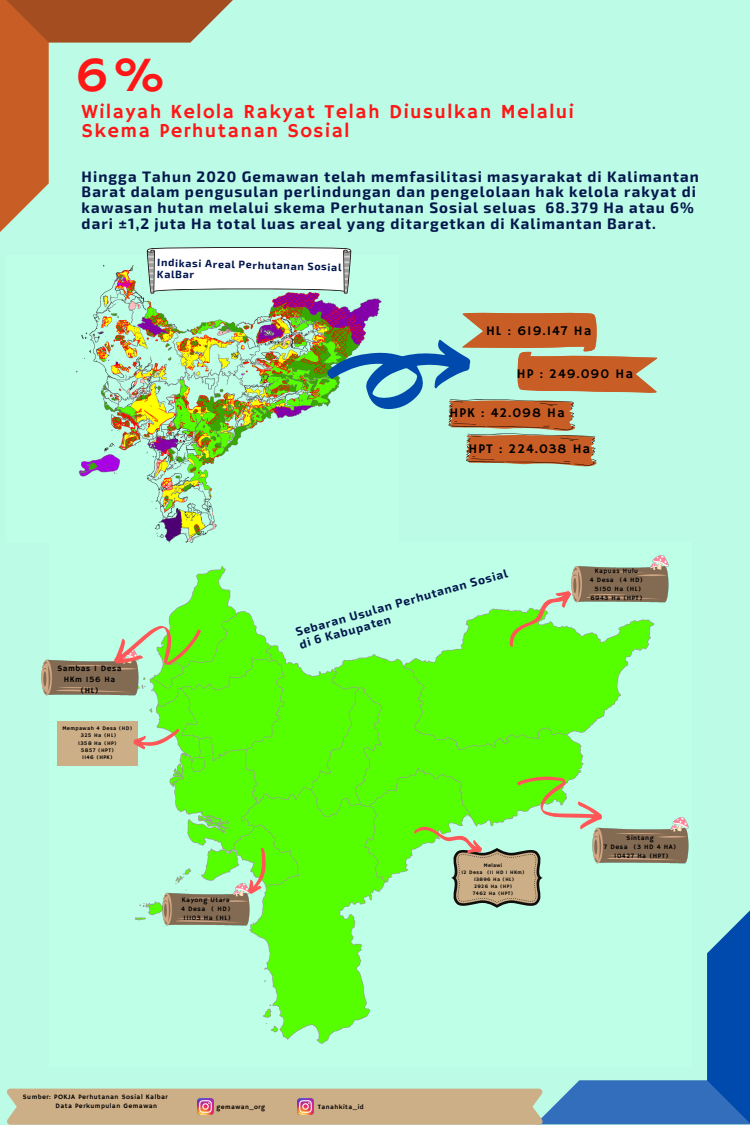
<style>
.page{position:relative;width:750px;height:1125px;background:#bcfbe5}
.page>*{position:absolute;margin:0;border:0;box-sizing:border-box;transform-origin:0 0}
.t1{font:50px "Hammersmith One";color:#ff1616}
.t2{font:19.88px/18.6px "Hammersmith One";letter-spacing:.07em;color:#ff1616}
.t3{font:700 15.12px/16px "Exo 2";letter-spacing:.07em;color:#03174d}
.t4{font:13.38px "Hammersmith One";letter-spacing:.07em;color:#000}
.t5{font:700 11.88px/12.8px "Exo 2";color:#03174d}
.t6{font:700 10.62px/12.1px "Exo 2";color:#03174d}
.t7{font:8.25px "Hammersmith One";letter-spacing:.07em;color:#000}
.t8{font:6.75px "Hammersmith One";letter-spacing:.07em;color:#000}
.t9{font:6.62px "Hammersmith One";letter-spacing:.07em;color:#000}
.t10{font:5.5px "Hammersmith One";letter-spacing:.07em;color:#000}
.t11{font:5.25px "Hammersmith One";letter-spacing:.07em;color:#000}
</style>
<div class="page">
<img style="left:135px;top:564px;width:534px;height:480px">
<img style="left:76px;top:265px;width:306px;height:278px">
<svg style="left:327px;top:313px;width:331px;height:153px"></svg>
<svg style="left:147px;top:247px;width:204px;height:47px"></svg>
<img style="left:41px;top:659px;width:97px;height:38px">
<svg style="left:114px;top:622px;width:87px;height:48px"></svg>
<div style="left:57px;top:721px;width:81px;height:45px;background:#ccae87"></div>
<svg style="left:133px;top:725px;width:49px;height:27px"></svg>
<svg style="left:0;top:43px;width:49px;height:189px;fill:#c95d26"></svg>
<svg style="left:0;top:0;width:233px;height:43px"></svg>
<svg style="left:535px;top:909px;width:215px;height:171px"></svg>
<svg style="left:413px;top:755px;width:191px;height:154px"></svg>
<img style="left:592px;top:817px;width:97px;height:48px">
<svg style="left:502px;top:586px;width:73px;height:63px"></svg>
<img style="left:572px;top:555px;width:96px;height:48px">
<img style="left:162px;top:883px;width:88px;height:43px">
<svg style="left:247px;top:846px;width:24px;height:50px"></svg>
<svg style="left:7px;top:1080px;width:743px;height:45px"></svg>
<img style="left:197px;top:1098px;width:17px;height:17px">
<img style="left:297px;top:1098px;width:17px;height:17px">
<p class="t1" style="left:75px;top:46px;width:92px">6%</p>
<p class="t2" style="left:82px;top:103px;width:494px">Wilayah Kelola Rakyat Telah Diusulkan Melalui<br>Skema Perhutanan Sosial</p>
<p class="t3" style="left:82px;top:167px;width:619px">Hingga Tahun 2020 Gemawan telah memfasilitasi masyarakat di Kalimantan Barat dalam pengusulan perlindungan dan pengelolaan hak kelola rakyat di kawasan hutan melalui skema Perhutanan Sosial seluas 68.379 Ha atau 6% dari ±1,2 juta Ha total luas areal yang ditargetkan di Kalimantan Barat.</p>
<p class="t6" style="left:158px;top:255px;width:186px;rotate:2deg">Indikasi Areal Perhutanan Sosial<br>KalBar</p>
<p class="t4" style="left:486px;top:323px;width:107px">HL : 619.147 Ha</p>
<p class="t4" style="left:517px;top:366px;width:118px">HP : 249.090 Ha</p>
<p class="t4" style="left:450px;top:404px;width:117px">HPK : 42.098 Ha</p>
<p class="t4" style="left:469px;top:441px;width:123px">HPT : 224.038 Ha</p>
<p class="t7" style="left:57px;top:663px;width:66px">Sambas 1 Desa</p>
<p class="t7" style="left:64px;top:674px;width:53px">HKm 156 Ha</p>
<p class="t7" style="left:81px;top:685px;width:20px">(HL)</p>
<p class="t10" style="left:62px;top:725px;width:72px">Mempawah 4 Desa (HD)</p>
<p class="t10" style="left:81px;top:732px;width:37px">325 Ha (HL)</p>
<p class="t10" style="left:78px;top:740px;width:40px">1358 Ha (HP)</p>
<p class="t10" style="left:81px;top:747px;width:35px">5857 (HPT)</p>
<p class="t10" style="left:82px;top:754px;width:32px">1146 (HPK)</p>
<p class="t8" style="left:182px;top:896px;width:49px">Kayong Utara</p>
<p class="t8" style="left:181px;top:905px;width:51px">4 Desa ( HD)</p>
<p class="t8" style="left:184px;top:914px;width:49px">11103 Ha (HL)</p>
<p class="t5" style="left:294px;top:626px;width:221px;rotate:-16deg">Sebaran Usulan Perhutanan Sosial di 6 Kabupaten</p>
<p class="t11" style="left:484px;top:862px;width:20px">Melawi</p>
<p class="t11" style="left:462px;top:869px;width:65px">12 Desa (11 HD 1 HKm)</p>
<p class="t11" style="left:474px;top:876px;width:42px">13896 Ha (HL)</p>
<p class="t11" style="left:474px;top:883px;width:39px">2926 Ha (HP)</p>
<p class="t11" style="left:473px;top:890px;width:42px">7462 Ha (HPT)</p>
<p class="t9" style="left:595px;top:567px;width:45px">Kapuas Hulu</p>
<p class="t9" style="left:590px;top:576px;width:54px">4 Desa (4 HD)</p>
<p class="t9" style="left:594px;top:585px;width:48px">5150 Ha (HL)</p>
<p class="t9" style="left:590px;top:594px;width:53px">6943 Ha (HPT)</p>
<p class="t8" style="left:627px;top:834px;width:28px">Sintang</p>
<p class="t8" style="left:604px;top:843px;width:74px">7 Desa (3 HD 4 HA)</p>
<p class="t8" style="left:614px;top:852px;width:56px">10427 Ha (HPT)</p>
<p class="t8" style="left:23px;top:1093px;width:146px">Sumber: POKJA Perhutanan Sosial Kalbar</p>
<p class="t8" style="left:55px;top:1102px;width:103px">Data Perkumpulan Gemawan</p>
<p class="t9" style="left:216px;top:1103px;width:50px">gemawan_org</p>
<p class="t9" style="left:318px;top:1103px;width:47px">Tanahkita_id</p>
</div>
